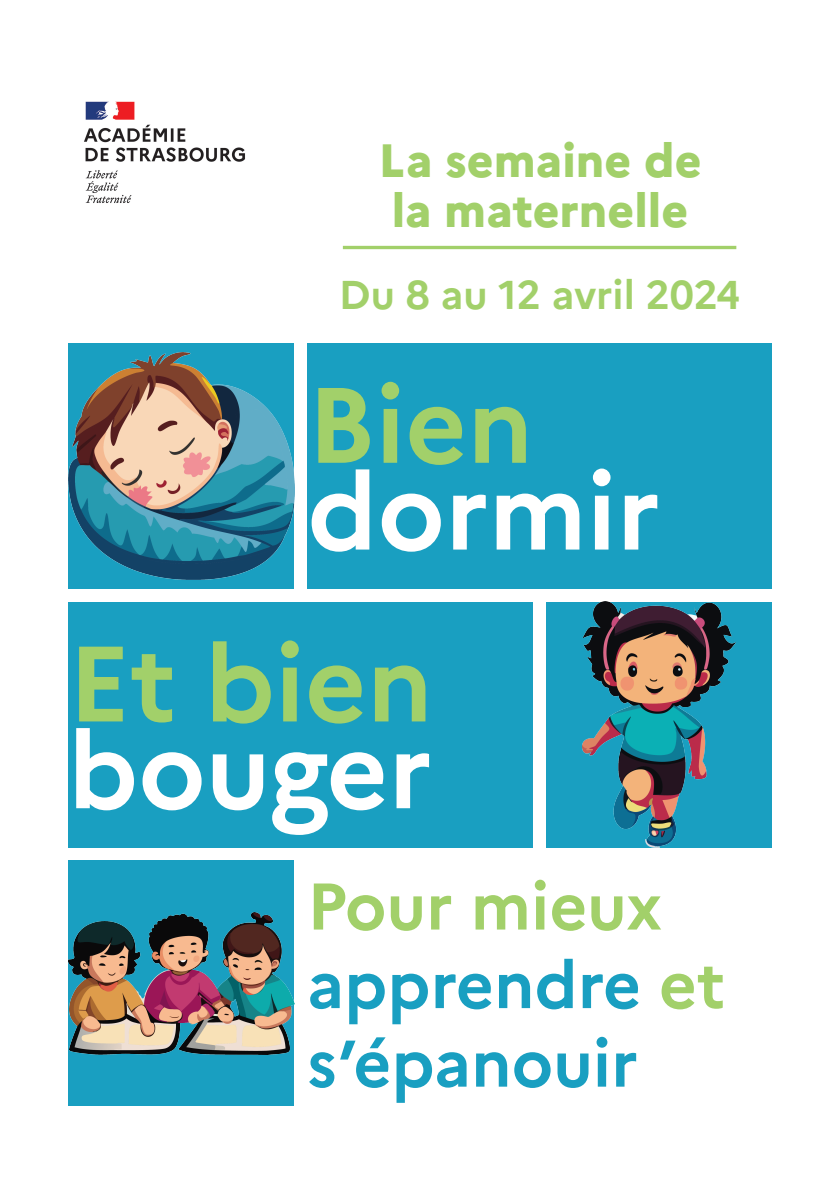
<style>
.page{position:relative;width:840px;height:1191px;background:#fff}
.page>*{position:absolute;margin:0;border:0;box-sizing:border-box;transform-origin:0 0}
.t1{font:700 106.8px "Marianne";color:#fff}
.t2{font:700 106.8px "Marianne";color:#a2d06a}
.t3{font:700 65.8px/78.6px "Marianne";color:#199fc1}
.t4{font:800 46.6px "Marianne";color:#a2d06a}
.t5{font:700 40.2px "Marianne";color:#a2d06a}
.s1{color:#a2d06a}
</style>
<div class="page">
<img style="left:84px;top:101px;width:161px;height:102px">
<div style="left:68px;top:343px;width:226px;height:246px;background:#199fc1"></div>
<img style="left:68px;top:353px;width:226px;height:226px">
<div style="left:307px;top:343px;width:464px;height:246px;background:#199fc1"></div>
<div style="left:545px;top:602px;width:226px;height:245px;background:#199fc1"></div>
<img style="left:582px;top:602px;width:153px;height:245px">
<div style="left:68px;top:602px;width:464px;height:245px;background:#199fc1"></div>
<div style="left:68px;top:860px;width:226px;height:246px;background:#199fc1"></div>
<img style="left:68px;top:912px;width:226px;height:142px">
<hr style="left:342px;top:246px;width:394px;height:3px;background:#a2d06a">
<p class="t4" style="left:378px;top:124px;width:324px">La semaine de</p>
<p class="t4" style="left:391px;top:174px;width:298px">la maternelle</p>
<p class="t5" style="left:339px;top:264px;width:402px">Du 8 au 12 avril 2024</p>
<p class="t2" style="left:307px;top:342px;width:227px">Bien</p>
<p class="t1" style="left:307px;top:429px;width:354px">dormir</p>
<p class="t2" style="left:68px;top:601px;width:366px">Et bien</p>
<p class="t1" style="left:68px;top:687px;width:365px">bouger</p>
<p class="t3" style="left:307px;top:861px;width:419px"><span class="s1">Pour mieux </span>apprendre <span class="s1">et </span>s’épanouir</p>
</div>
